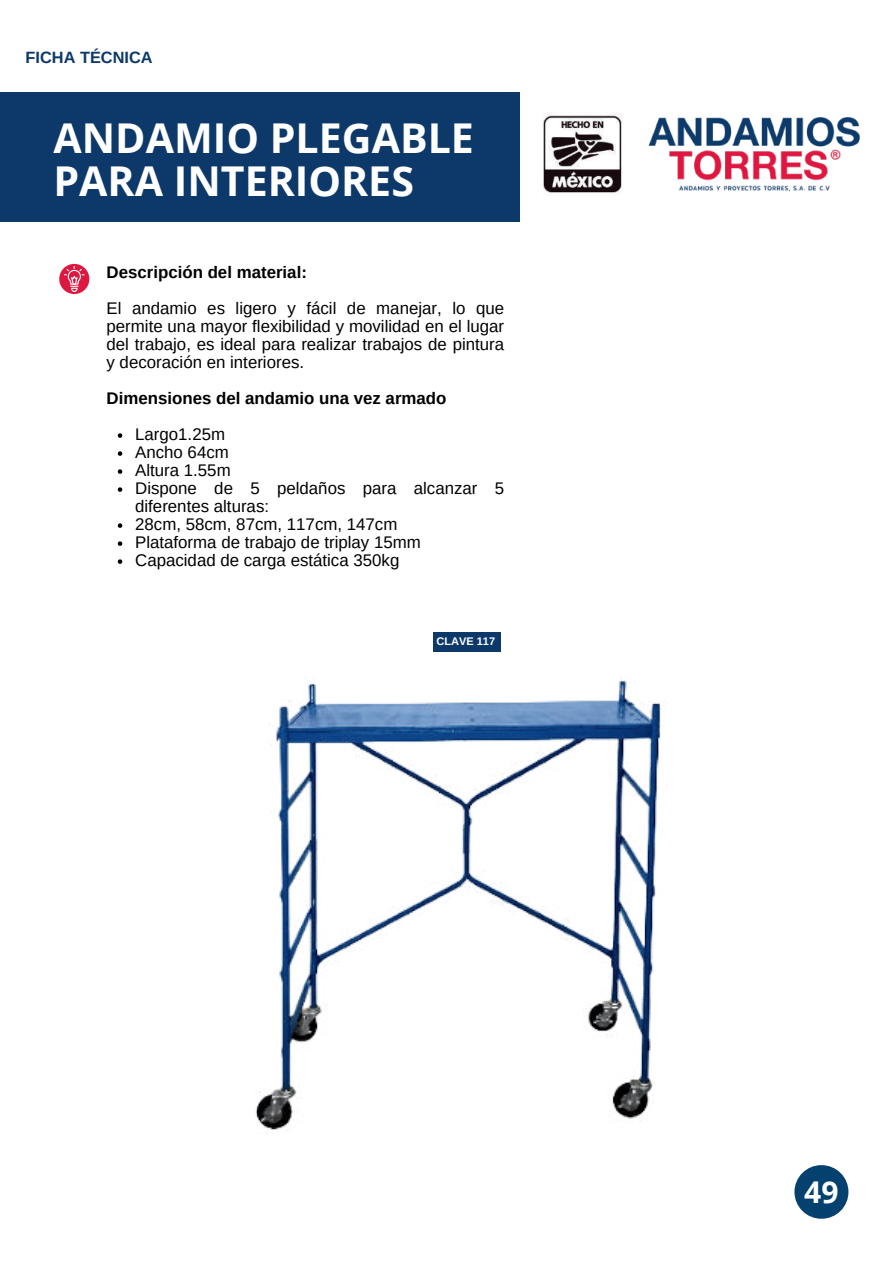
<style>
.page{position:relative;width:894px;height:1264px;background:#fff}
.page>*{position:absolute;margin:0;border:0;box-sizing:border-box;transform-origin:0 0}
.t1{font:700 41.1px/42.8px "Open Sans";color:#fff}
.t2{font:700 30px "Open Sans";color:#fff}
.t3{font:16.8px/18px "Arimo";color:#000}
.t4{font:700 16.8px "Arimo";color:#000}
.t5{font:700 16.35px "Arimo";color:#0c396a}
.t6{font:700 10.95px "Arimo";color:#fff}
</style>
<div class="page">
<div style="left:0;top:92px;width:519px;height:129px;background:#0c396a"></div>
<img style="left:543px;top:113px;width:79px;height:80px">
<img style="left:648px;top:117px;width:212px;height:75px">
<div style="left:59px;top:264px;width:30px;height:30px;background:#de1740;border-radius:50%"></div>
<svg style="left:64px;top:266px;width:20px;height:26px"></svg>
<div style="left:433px;top:632px;width:68px;height:19px;background:#0c396a"></div>
<img style="left:255px;top:677px;width:406px;height:455px">
<svg style="left:118px;top:433px;width:4px;height:5px"></svg>
<svg style="left:118px;top:451px;width:4px;height:5px"></svg>
<svg style="left:118px;top:469px;width:4px;height:5px"></svg>
<svg style="left:118px;top:487px;width:4px;height:5px"></svg>
<svg style="left:118px;top:523px;width:4px;height:5px"></svg>
<svg style="left:118px;top:541px;width:4px;height:5px"></svg>
<svg style="left:118px;top:559px;width:4px;height:5px"></svg>
<div style="left:794px;top:1165px;width:54px;height:53px;background:#05416e;border-radius:27px"></div>
<p class="t5" style="left:26px;top:46px;width:64px">ó</p>
<h1 class="t1" style="left:53px;top:116px;width:422px">ANDAMIO PLEGABLE<br>PARA INTERIORES</h1>
<p class="t4" style="left:106px;top:261px;width:38px">ó</p>
<p class="t4" style="left:182px;top:261px;width:68px">ó ó</p>
<p class="t3" style="left:106px;top:299px;width:103px">ó</p>
<p class="t3" style="left:106px;top:299px;width:399px;text-indent:204px">á ó<br>permite una mayor flexibilidad y movilidad en el lugar del trabajo, es ideal para realizar trabajos de pintura y decoración en interiores.</p>
<p class="t4" style="left:106px;top:387px;width:341px">Dimensiones del andamio una vez armado</p>
<p class="t3" style="left:135px;top:425px;width:97px">Largo1.25m<br>Ancho 64cm<br>Altura 1.55m ó</p>
<p class="t3" style="left:318px;top:479px;width:98px">ñ ó</p>
<p class="t3" style="left:135px;top:497px;width:264px">diferentes alturas:<br>28cm, 58cm, 87cm, 117cm, 147cm é<br>ó</p>
<p class="t3" style="left:313px;top:551px;width:49px">áó</p>
<p class="t6" style="left:436px;top:633px;width:60px">CLAVE 117</p>
<h2 class="t2" style="left:804px;top:1170px;width:36px">49</h2>
</div>
